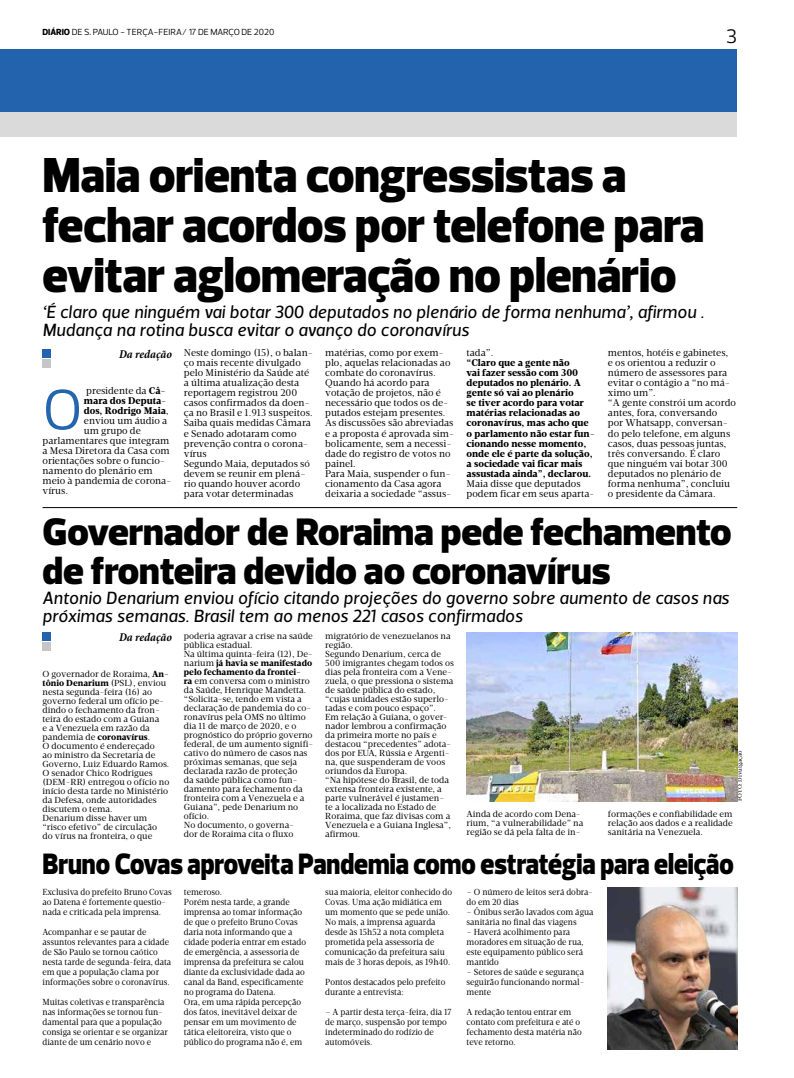
<style>
.page{position:relative;width:794px;height:1078px;background:#fff}
.page>*{position:absolute;margin:0;border:0;box-sizing:border-box;transform-origin:0 0}
.t1{font:58px "Prelo";color:#2565ae}
.t2{font:900 50px/50px "Prelo";color:#000;scale:.96 1}
.t3{font:900 39px/39px "Prelo";color:#000}
.t4{font:900 30px "Prelo";color:#000;scale:.87 1}
.t5{font:20px "Prelo";color:#000}
.t6{font:italic 18px/18px "Velino Sans";color:#000}
.t7{font:italic 700 condensed 12px "Minion Pro";letter-spacing:-.005em;color:#000}
.t8{font:10px/10px "Velino Text";color:#000}
.t9{font:900 10px/10px "Velino Text";color:#000}
.t10{font:9px/9px "Velino Text";color:#000}
.t11{font:9px/10px "Velino Text";color:#000;scale:.92 1}
.t12{font:9px "Prelo";letter-spacing:-.01em;color:#000}
.t13{font:6px "Velino Text";color:#000}
.s1{font-weight:800}
.s2{font-weight:900}
.s3{font-weight:400}
</style>
<div class="page">
<div style="left:0;top:50px;width:737px;height:62px;background:#2363ad"></div>
<div style="left:0;top:112px;width:737px;height:25px;background:#dadada"></div>
<div style="left:43px;top:359px;width:8px;height:8px;background:#c6c6c6"></div>
<div style="left:43px;top:349px;width:8px;height:8px;background:#2464ae"></div>
<div style="left:43px;top:642px;width:8px;height:9px;background:#c6c6c6"></div>
<div style="left:43px;top:632px;width:8px;height:8px;background:#2464ae"></div>
<hr style="left:43px;top:507px;width:694px;height:1px;background:#000">
<img style="left:466px;top:632px;width:271px;height:169px">
<img style="left:608px;top:887px;width:129px;height:162px">
<p class="t12" style="left:43px;top:27px;width:233px"><span class="s1">DIÁRIO</span> DE S. PAULO - TERÇA-FEIRA/ 17 DE MARÇO DE 2020</p>
<h3 class="t5" style="left:726px;top:24px;width:13px">3</h3>
<h2 class="t2" style="left:43px;top:150px;width:691px">Maia orienta congressistas a fechar acordos por telefone para evitar aglomeração no plenário</h2>
<h3 class="t6" style="left:43px;top:303px;width:663px">‘É claro que ninguém vai botar 300 deputados no plenário de forma nenhuma’, afirmou .<br>Mudança na rotina busca evitar o avanço do coronavírus</h3>
<h3 class="t7" style="left:119px;top:345px;width:54px">Da redação</h3>
<h1 class="t1" style="left:43px;top:374px;width:42px">O</h1>
<p class="t8" style="left:86px;top:385px;width:81px">presidente da <span class="s2">Câ-</span></p>
<p class="t8" style="left:184px;top:348px;width:131px">Neste domingo (15), o balan&shy;ço mais recente divulgado pelo Ministério da Saúde até a última atualização desta reportagem registrou 200 casos confirmados da doen&shy;ça no Brasil e 1.913 suspeitos.<br>Saiba quais medidas Câmara e Senado adotaram como prevenção contra o corona&shy;vírus<br>Segundo Maia, deputados só devem se reunir em plená&shy;rio quando houver acordo para votar determinadas</p>
<p class="t8" style="left:325px;top:348px;width:131px">matérias, como por exem&shy;plo, aquelas relacionadas ao combate do coronavírus.<br>Quando há acordo para votação de projetos, não é necessário que todos os de&shy;putados estejam presentes.<br>As discussões são abreviadas e a proposta é aprovada sim&shy;bolicamente, sem a necessi&shy;dade do registro de votos no painel.<br>Para Maia, suspender o fun&shy;cionamento da Casa agora deixaria a sociedade “assus-</p>
<p class="t8" style="left:466px;top:348px;width:28px">tada”.</p>
<p class="t8" style="left:608px;top:348px;width:130px">mentos, hotéis e gabinetes,<br>e os orientou a reduzir o número de assessores para evitar o contágio a “no má&shy;ximo um”.<br>“A gente constrói um acordo antes, fora, conversando<br>por Whatsapp, conversan&shy;do pelo telefone, em alguns casos, duas pessoas juntas, três conversando. É claro que ninguém vai botar 300 deputados no plenário de forma nenhuma”, concluiu o presidente da Câmara.</p>
<h3 class="t3" style="left:43px;top:512px;width:690px">Governador de Roraima pede fechamento de fronteira devido ao coronavírus</h3>
<p class="t9" style="left:466px;top:358px;width:130px">“Claro que a gente não<br>vai fazer sessão com 300 deputados no plenário. A gente só vai ao plenário<br>se tiver acordo para votar matérias relacionadas ao coronavírus, mas acho que o parlamento não estar fun&shy;cionando nesse momento, onde ele é parte da solução, a sociedade vai ficar mais assustada ainda”, declarou.</p>
<p class="t8" style="left:466px;top:478px;width:129px">Maia disse que deputados podem ficar em seus aparta-</p>
<p class="t9" style="left:84px;top:395px;width:84px">mara dos Deputa-</p>
<p class="t9" style="left:84px;top:405px;width:86px">dos, Rodrigo Maia<span class="s3">,</span></p>
<p class="t8" style="left:84px;top:415px;width:85px">enviou um áudio a</p>
<p class="t8" style="left:84px;top:425px;width:58px">um grupo de</p>
<p class="t8" style="left:43px;top:435px;width:128px">parlamentares que integram</p>
<p class="t8" style="left:43px;top:445px;width:129px">a Mesa Diretora da Casa com</p>
<p class="t8" style="left:43px;top:455px;width:124px">orientações sobre o funcio-</p>
<p class="t8" style="left:43px;top:465px;width:112px">namento do plenário em</p>
<p class="t8" style="left:43px;top:475px;width:130px">meio à pandemia de corona-</p>
<p class="t8" style="left:43px;top:485px;width:27px">vírus.</p>
<h3 class="t6" style="left:43px;top:589px;width:688px">Antonio Denarium enviou ofício citando projeções do governo sobre aumento de casos nas próximas semanas. Brasil tem ao menos 221 casos confirmados</h3>
<h3 class="t7" style="left:119px;top:629px;width:54px">Da redação</h3>
<p class="t10" style="left:43px;top:669px;width:128px">O governador de Roraima, <span class="s2">An&shy;tônio Denarium</span> (PSL), enviou nesta segunda-feira (16) ao governo federal um ofício pe&shy;dindo o fechamento da fron&shy;teira do estado com a Guiana<br>e a Venezuela em razão da pandemia de <span class="s2">coronavírus</span>.<br>O documento é endereçado<br>ao ministro da Secretaria de<br>Governo, Luiz Eduardo Ramos.<br>O senador Chico Rodrigues (DEM-RR) entregou o ofício no início desta tarde no Ministério da Defesa, onde autoridades discutem o tema.<br>Denarium disse haver um “risco efetivo” de circulação do vírus na fronteira, o que</p>
<p class="t10" style="left:184px;top:631px;width:131px">poderia agravar a crise na saúde pública estadual.<br>Na última quinta-feira (12), De&shy;narium <span class="s2">já havia se manifestado pelo fechamento da frontei-<br>ra</span> em conversa com o ministro da Saúde, Henrique Mandetta. “Solicita-se, tendo em vista a declaração de pandemia do co&shy;ronavírus pela OMS no último dia 11 de março de 2020, e o prognóstico do próprio governo federal, de um aumento signifi&shy;cativo do número de casos nas próximas semanas, que seja declarada razão de proteção<br>da saúde pública como fun&shy;damento para fechamento da fronteira com a Venezuela e a<br>Guiana”, pede Denarium no ofício.<br>No documento, o governa-<br>dor de Roraima cita o fluxo</p>
<p class="t10" style="left:325px;top:631px;width:130px">migratório de venezuelanos na região.<br>Segundo Denarium, cerca de<br>500 imigrantes chegam todos os dias pela fronteira com a Vene&shy;zuela, o que pressiona o sistema de saúde pública do estado, “cujas unidades estão superlo&shy;tadas e com pouco espaço”.<br>Em relação à Guiana, o gover&shy;nador lembrou a confirmação da primeira morte no país e destacou “precedentes” adota&shy;dos por EUA, Rússia e Argenti&shy;na, que suspenderam de voos oriundos da Europa.<br>“Na hipótese do Brasil, de toda extensa fronteira existente, a parte vulnerável é justamen&shy;te a localizada no Estado de<br>Roraima, que faz divisas com a<br>Venezuela e a Guiana Inglesa”, afirmou.</p>
<p class="t13" style="left:736px;top:801px;width:52px;rotate:-90deg">FOTO: Divulgação</p>
<p class="t10" style="left:466px;top:809px;width:118px">Ainda de acordo com Dena&shy;rium, “a vulnerabilidade” na região se dá pela falta de in-</p>
<p class="t10" style="left:608px;top:809px;width:126px;text-align:justify">formações e confiabilidade em relação aos dados e a realidade sanitária na Venezuela.</p>
<h3 class="t4" style="left:43px;top:845px;width:796px">Bruno Covas aproveita Pandemia como estratégia para eleição</h3>
<p class="t11" style="left:43px;top:886px;width:142px">Exclusiva do prefeito Bruno Covas ao Datena é fortemente questio&shy;nada e criticada pela imprensa.</p>
<p class="t11" style="left:43px;top:926px;width:141px">Acompanhar e se pautar de assuntos relevantes para a cidade de São Paulo se tornou caótico nesta tarde de segunda-feira, data em que a população clama por informações sobre o coronavírus.</p>
<p class="t11" style="left:43px;top:996px;width:138px">Muitas coletivas e transparência nas informações se tornou fun&shy;damental para que a população consiga se orientar e se organizar diante de um cenário novo e</p>
<p class="t11" style="left:184px;top:886px;width:134px">temeroso.<br>Porém nesta tarde, a grande imprensa ao tomar informação de que o prefeito Bruno Covas daria nota informando que a cidade poderia entrar em estado de emergência, a assessoria de imprensa da prefeitura se calou diante da exclusividade dada ao canal da Band, especificamente no programa do Datena.<br>Ora, em uma rápida percepção dos fatos, inevitável deixar de pensar em um movimento de tática eleitoreira, visto que o público do programa não é, em</p>
<p class="t11" style="left:325px;top:886px;width:139px">sua maioria, eleitor conhecido do<br>Covas. Uma ação midiática em um momento que se pede união.<br>No mais, a imprensa aguarda desde às 15h52 a nota completa prometida pela assessoria de comunicação da prefeitura saiu mais de 3 horas depois, as 19h40.</p>
<p class="t11" style="left:325px;top:976px;width:132px">Pontos destacados pelo prefeito durante a entrevista:</p>
<p class="t11" style="left:325px;top:1006px;width:139px">– A partir desta terça-feira, dia 17 de março, suspensão por tempo indeterminado do rodízio de automóveis.</p>
<p class="t11" style="left:466px;top:886px;width:139px">– O número de leitos será dobra&shy;do em 20 dias</p>
<p class="t11" style="left:466px;top:906px;width:139px">– Ônibus serão lavados com água sanitária no final das viagens</p>
<p class="t11" style="left:466px;top:926px;width:129px">– Haverá acolhimento para moradores em situação de rua, este equipamento público será mantido</p>
<p class="t11" style="left:466px;top:966px;width:129px;text-align:justify">– Setores de saúde e segurança seguirão funcionando normal&shy;mente</p>
<p class="t11" style="left:466px;top:1006px;width:127px">A redação tentou entrar em contato com prefeitura e até o fechamento desta matéria não teve retorno.</p>
</div>
